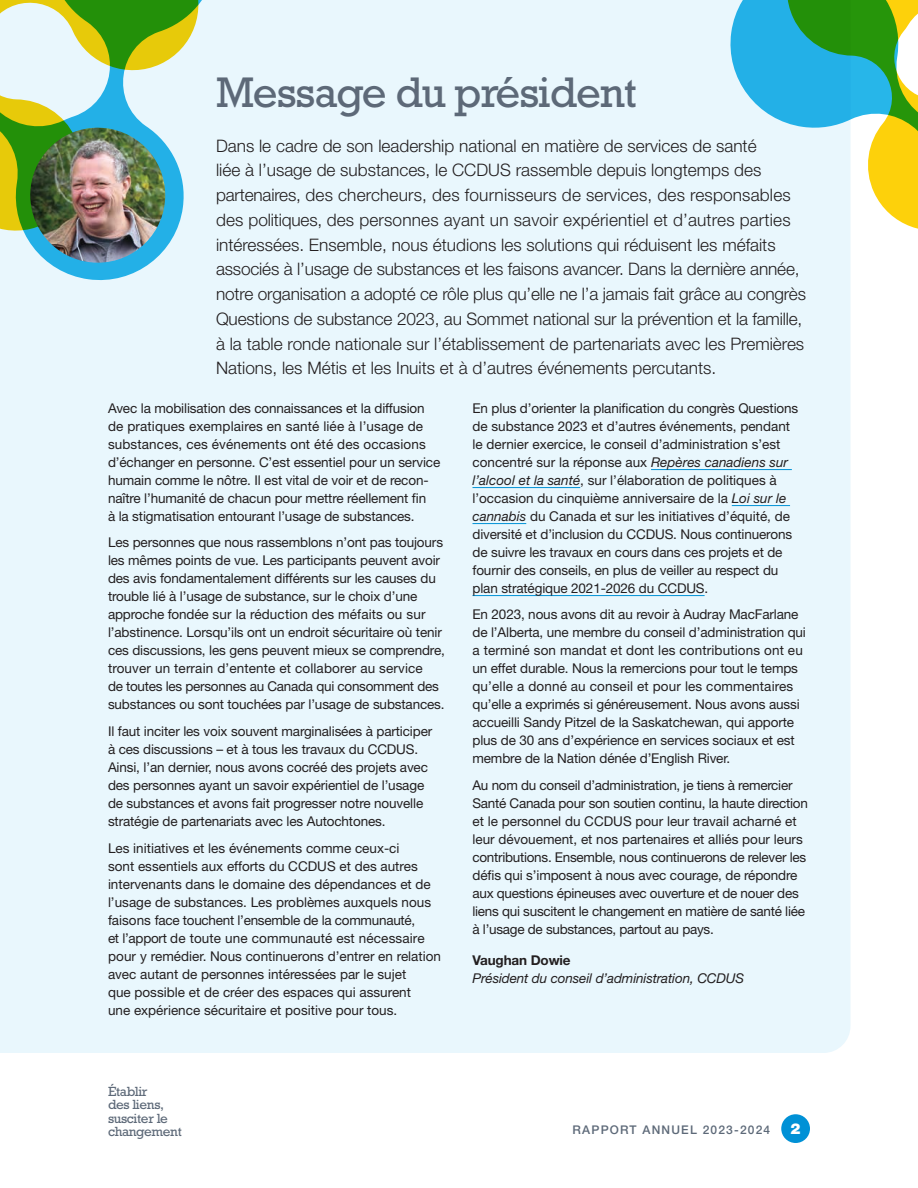
<style>
.page{position:relative;width:918px;height:1188px;background:#fff}
.page>*{position:absolute;margin:0;border:0;box-sizing:border-box;transform-origin:0 0}
.H2-indent{font:43.5px "Rockwell Std";letter-spacing:-.025em;color:#5d6978}
.body_intro_messages{font:300 17.25px/24.8px "Helvetica Neue LT Std";color:#231f20}
.t1{font:900 15px "Helvetica Neue LT Std";color:#fff}
.body_text{font:13.5px/18px "Helvetica Neue LT Std";letter-spacing:-.01em;color:#231f20}
.body_text-2{font:italic 13.5px/18px "Helvetica Neue LT Std";letter-spacing:-.01em;color:#231f20}
.t2{font:13.5px/13.5px "Rockwell Std";letter-spacing:-.025em;color:#5d6978}
.t3{font:500 12px "Helvetica Neue LT Std";letter-spacing:.1em;color:#5d6978}
.s1{font-style:italic}
.s2{font-weight:700;font-style:normal}
</style>
<div class="page">
<div style="left:781px;top:1114px;width:29px;height:29px;background:#0091d6;border-radius:50%"></div>
<div style="left:0;top:0;width:850px;height:1053px;background:#e9f7fd"></div>
<svg style="left:0;top:0;width:212px;height:280px;background:#a9d4b0"></svg>
<svg style="left:730px;top:0;width:188px;height:280px;background:#a6d7c2"></svg>
<hr style="left:651px;top:469px;width:141px;height:1px;background:#0091d6">
<hr style="left:472px;top:487px;width:108px;height:1px;background:#0091d6">
<hr style="left:732px;top:505px;width:58px;height:1px;background:#0091d6">
<hr style="left:472px;top:523px;width:54px;height:1px;background:#0091d6">
<hr style="left:472px;top:595px;width:233px;height:1px;background:#0091d6">
<img style="left:30px;top:128px;width:135px;height:135px;border-radius:68px">
<p class="H2-indent" style="left:216px;top:67px;width:422px">Message du président</p>
<p class="body_intro_messages" style="left:216px;top:133px;width:591px">Dans le cadre de son leadership national en matière de services de santé<br>liée à l’usage de substances, le CCDUS rassemble depuis longtemps des partenaires, des chercheurs, des fournisseurs de services, des responsables des politiques, des personnes ayant un savoir expérientiel et d’autres parties intéressées. Ensemble, nous étudions les solutions qui réduisent les méfaits associés à l’usage de substances et les faisons avancer. Dans la dernière année, notre organisation a adopté ce rôle plus qu’elle ne l’a jamais fait grâce au congrès Questions de substance 2023, au Sommet national sur la prévention et la famille, à la table ronde nationale sur l’établissement de partenariats avec les Premières Nations, les Métis et les Inuits et à d’autres événements percutants.</p>
<p class="body_text" style="left:108px;top:399px;width:334px">Avec la mobilisation des connaissances et la diffusion de pratiques exemplaires en santé liée à l’usage de substances, ces événements ont été des occasions d’échanger en personne. C’est essentiel pour un service humain comme le nôtre. Il est vital de voir et de recon&shy;naître l’humanité de chacun pour mettre réellement fin<br>à la stigmatisation entourant l’usage de substances.</p>
<p class="body_text" style="left:108px;top:533px;width:338px">Les personnes que nous rassemblons n’ont pas toujours les mêmes points de vue. Les participants peuvent avoir des avis fondamentalement différents sur les causes du trouble lié à l’usage de substance, sur le choix d’une approche fondée sur la réduction des méfaits ou sur l’abstinence. Lorsqu’ils ont un endroit sécuritaire où tenir ces discussions, les gens peuvent mieux se comprendre, trouver un terrain d’entente et collaborer au service<br>de toutes les personnes au Canada qui consomment des substances ou sont touchées par l’usage de substances.</p>
<p class="body_text" style="left:108px;top:722px;width:326px">Il faut inciter les voix souvent marginalisées à participer à ces discussions – et à tous les travaux du CCDUS.<br>Ainsi, l’an dernier, nous avons cocréé des projets avec des personnes ayant un savoir expérientiel de l’usage de substances et avons fait progresser notre nouvelle stratégie de partenariats avec les Autochtones.</p>
<p class="body_text" style="left:108px;top:839px;width:335px">Les initiatives et les événements comme ceux-ci<br>sont essentiels aux efforts du CCDUS et des autres intervenants dans le domaine des dépendances et de l’usage de substances. Les problèmes auxquels nous faisons face touchent l’ensemble de la communauté,<br>et l’apport de toute une communauté est nécessaire pour y remédier. Nous continuerons d’entrer en relation avec autant de personnes intéressées par le sujet<br>que possible et de créer des espaces qui assurent<br>une expérience sécuritaire et positive pour tous.</p>
<p class="body_text" style="left:472px;top:399px;width:327px">En plus d’orienter la planification du congrès Questions de substance 2023 et d’autres événements, pendant le dernier exercice, le conseil d’administration s’est concentré sur la réponse aux <span class="s1">Repères canadiens sur l’alcool et la santé</span>, sur l’élaboration de politiques à l’occasion du cinquième anniversaire de la <span class="s1">Loi sur le cannabis</span> du Canada et sur les initiatives d’équité, de diversité et d’inclusion du CCDUS. Nous continuerons de suivre les travaux en cours dans ces projets et de fournir des conseils, en plus de veiller au respect du plan stratégique 2021-2026 du CCDUS.</p>
<p class="body_text" style="left:472px;top:605px;width:335px">En 2023, nous avons dit au revoir à Audray MacFarlane de l’Alberta, une membre du conseil d’administration qui a terminé son mandat et dont les contributions ont eu un effet durable. Nous la remercions pour tout le temps qu’elle a donné au conseil et pour les commentaires qu’elle a exprimés si généreusement. Nous avons aussi accueilli Sandy Pitzel de la Saskatchewan, qui apporte plus de 30 ans d’expérience en services sociaux et est membre de la Nation dénée d’English River.</p>
<p class="body_text" style="left:472px;top:776px;width:337px">Au nom du conseil d’administration, je tiens à remercier Santé Canada pour son soutien continu, la haute direction et le personnel du CCDUS pour leur travail acharné et leur dévouement, et nos partenaires et alliés pour leurs contributions. Ensemble, nous continuerons de relever les défis qui s’imposent à nous avec courage, de répondre aux questions épineuses avec ouverture et de nouer des liens qui suscitent le changement en matière de santé liée à l’usage de substances, partout au pays.</p>
<p class="body_text-2" style="left:472px;top:951px;width:273px"><span class="s2">Vaughan Dowie<br></span>Président du conseil d’administration, CCDUS</p>
<p class="t2" style="left:108px;top:1084px;width:75px">Établir<br>des liens, susciter le changement</p>
<p class="t3" style="left:573px;top:1122px;width:199px">RAPPORT ANNUEL 2023-2024</p>
<p class="t1" style="left:791px;top:1120px;width:12px">2</p>
</div>
